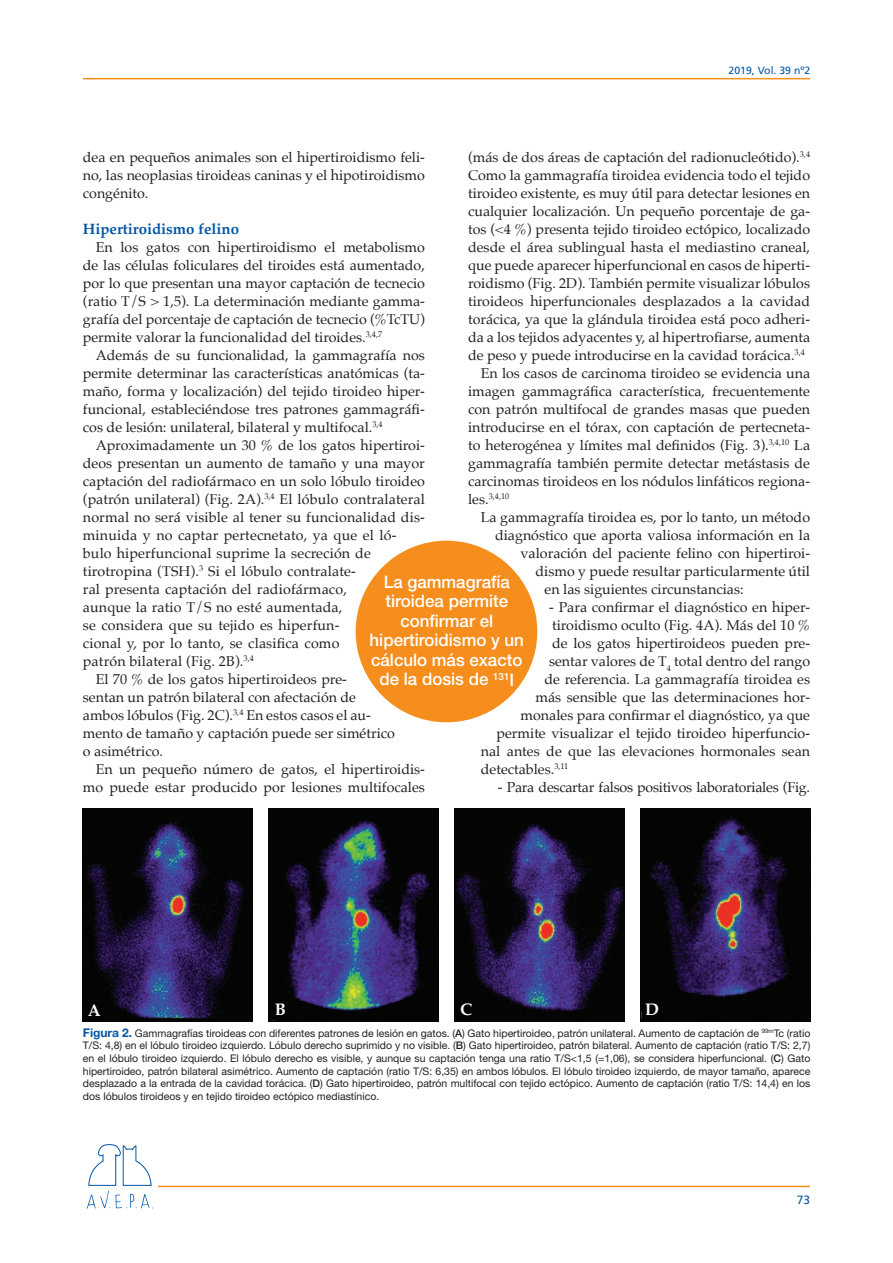
<style>
.page{position:relative;width:893px;height:1263px;background:#fff}
.page>*{position:absolute;margin:0;border:0;box-sizing:border-box;transform-origin:0 0}
.t1{font:500 17.25px/19.5px "Helvetica Neue LT Std";color:#fff;text-align:center}
.t2{font:700 16.8px "Palatino";color:#fff}
.t3{font:700 15px "Palatino";color:#0155a5}
.t4{font:14.25px/18px "Palatino";color:#231f20;text-align:justify}
.t5{font:14.25px "Palatino";letter-spacing:-.02em;color:#231f20}
.t6{font:12px "Frutiger";color:#0155a5}
.t7{font:10.5px/12.6px "Helvetica Neue LT Std";color:#231f20;text-align:justify}
.t8{font:10.5px "Frutiger";color:#0155a5}
.t9{font:8.25px "Palatino";color:#231f20}
.s1{font-size:14.25px}
.s2{font-weight:700;font-size:12px;color:#0155a5}
.s3{font-weight:500}
</style>
<div class="page">
<hr style="left:158px;top:1186px;width:652px;height:1px;background:#f68e1e">
<hr style="left:83px;top:78px;width:727px;height:1px;background:#f68e1e">
<svg style="left:87px;top:1144px;width:66px;height:65px"></svg>
<div style="left:356px;top:541px;width:181px;height:181px;background:#f68e1e;border-radius:50%"></div>
<img style="left:83px;top:808px;width:170px;height:213px">
<div style="left:84px;top:1002px;width:21px;height:18px;background:#040503"></div>
<img style="left:269px;top:808px;width:170px;height:213px">
<div style="left:270px;top:1002px;width:21px;height:18px;background:#040503"></div>
<img style="left:455px;top:808px;width:170px;height:213px">
<div style="left:456px;top:1002px;width:20px;height:18px;background:#040503"></div>
<img style="left:640px;top:808px;width:170px;height:213px">
<div style="left:642px;top:1002px;width:20px;height:18px;background:#040503"></div>
<p class="t8" style="left:729px;top:64px;width:83px">2019, Vol. 39 nº2</p>
<p class="t4" style="left:83px;top:148px;width:344px">dea en pequeños animales son el hipertiroidismo feli&shy;no, las neoplasias tiroideas caninas y el hipotiroidismo congénito.</p>
<p class="t3" style="left:83px;top:216px;width:158px">Hipertiroidismo felino</p>
<p class="t4" style="left:83px;top:238px;width:344px;text-indent:13px">En los gatos con hipertiroidismo el metabolismo de las células foliculares del tiroides está aumentado, por lo que presentan una mayor captación de tecnecio (ratio T/S &gt; 1,5). La determinación mediante gamma&shy;grafía del porcentaje de captación de tecnecio (%TcTU) permite valorar la funcionalidad del tiroides.<sup>3,4,7</sup></p>
<p class="t4" style="left:83px;top:346px;width:344px;text-indent:13px">Además de su funcionalidad, la gammagrafía nos permite determinar las características anatómicas (ta&shy;maño, forma y localización) del tejido tiroideo hiper&shy;funcional, estableciéndose tres patrones gammagráfi&shy;cos de lesión: unilateral, bilateral y multifocal.<sup>3,4</sup></p>
<p class="t4" style="left:96px;top:436px;width:331px">Aproximadamente un 30 % de los gatos hipertiroi-</p>
<p class="t4" style="left:83px;top:454px;width:343px">deos presentan un aumento de tamaño y una mayor</p>
<p class="t4" style="left:83px;top:472px;width:344px">captación del radiofármaco en un solo lóbulo tiroideo</p>
<p class="t4" style="left:83px;top:490px;width:344px">(patrón unilateral) (Fig. 2A).<sup>3,4</sup> El lóbulo contralateral</p>
<p class="t4" style="left:83px;top:508px;width:344px">normal no será visible al tener su funcionalidad dis-</p>
<p class="t4" style="left:83px;top:526px;width:315px">minuida y no captar pertecnetato, ya que el ló-</p>
<p class="t4" style="left:83px;top:544px;width:290px">bulo hiperfuncional suprime la secreción de</p>
<p class="t4" style="left:83px;top:562px;width:275px">tirotropina (TSH).<sup>3</sup> Si el lóbulo contralate-</p>
<p class="t4" style="left:83px;top:580px;width:265px">ral presenta captación del radiofármaco,</p>
<p class="t4" style="left:83px;top:598px;width:261px">aunque la ratio T/S no esté aumentada,</p>
<p class="t4" style="left:83px;top:616px;width:258px">se considera que su tejido es hiperfun-</p>
<p class="t4" style="left:83px;top:634px;width:258px">cional y, por lo tanto, se clasifica como</p>
<p class="t4" style="left:83px;top:652px;width:173px">patrón bilateral (Fig. 2B).<sup>3,4</sup></p>
<p class="t4" style="left:96px;top:670px;width:253px">El 70 % de los gatos hipertiroideos pre-</p>
<p class="t4" style="left:83px;top:688px;width:275px">sentan un patrón bilateral con afectación de</p>
<p class="t4" style="left:83px;top:706px;width:290px">ambos lóbulos (Fig. 2C).<sup>3,4</sup> En estos casos el au-</p>
<p class="t4" style="left:83px;top:724px;width:314px">mento de tamaño y captación puede ser simétrico</p>
<p class="t4" style="left:83px;top:742px;width:82px">o asimétrico.</p>
<p class="t4" style="left:96px;top:760px;width:331px">En un pequeño número de gatos, el hipertiroidis-</p>
<p class="t4" style="left:83px;top:778px;width:343px">mo puede estar producido por lesiones multifocales</p>
<p class="t4" style="left:468px;top:148px;width:344px">(más de dos áreas de captación del radionucleótido).<sup>3,4</sup></p>
<p class="t4" style="left:468px;top:166px;width:344px">Como la gammagrafía tiroidea evidencia todo el tejido</p>
<p class="t4" style="left:468px;top:184px;width:344px">tiroideo existente, es muy útil para detectar lesiones en</p>
<p class="t4" style="left:468px;top:202px;width:343px">cualquier localización. Un pequeño porcentaje de ga-</p>
<p class="t4" style="left:468px;top:220px;width:344px">tos (&lt;4 %) presenta tejido tiroideo ectópico, localizado</p>
<p class="t4" style="left:468px;top:238px;width:343px">desde el área sublingual hasta el mediastino craneal,</p>
<p class="t4" style="left:468px;top:256px;width:344px">que puede aparecer hiperfuncional en casos de hiperti-</p>
<p class="t4" style="left:468px;top:274px;width:344px">roidismo (Fig. 2D). También permite visualizar lóbulos</p>
<p class="t4" style="left:468px;top:292px;width:343px">tiroideos hiperfuncionales desplazados a la cavidad</p>
<p class="t4" style="left:468px;top:310px;width:343px">torácica, ya que la glándula tiroidea está poco adheri-</p>
<p class="t4" style="left:468px;top:328px;width:343px">da a los tejidos adyacentes y, al hipertrofiarse, aumenta</p>
<p class="t4" style="left:468px;top:346px;width:338px">de peso y puede introducirse en la cavidad torácica.<sup>3,4</sup></p>
<p class="t4" style="left:481px;top:364px;width:331px">En los casos de carcinoma tiroideo se evidencia una</p>
<p class="t4" style="left:468px;top:382px;width:343px">imagen gammagráfica característica, frecuentemente</p>
<p class="t4" style="left:468px;top:400px;width:343px">con patrón multifocal de grandes masas que pueden</p>
<p class="t4" style="left:468px;top:418px;width:344px">introducirse en el tórax, con captación de pertecneta-</p>
<p class="t4" style="left:468px;top:436px;width:343px">to heterogénea y límites mal definidos (Fig. 3).<sup>3,4,10</sup> La</p>
<p class="t4" style="left:468px;top:454px;width:343px">gammagrafía también permite detectar metástasis de</p>
<p class="t4" style="left:468px;top:472px;width:344px">carcinomas tiroideos en los nódulos linfáticos regiona-</p>
<p class="t9" style="left:468px;top:490px;width:43px"><span class="s1">les.</span>3,4,10</p>
<p class="t4" style="left:481px;top:508px;width:331px">La gammagrafía tiroidea es, por lo tanto, un método</p>
<p class="t4" style="left:495px;top:526px;width:317px">diagnóstico que aporta valiosa información en la</p>
<p class="t4" style="left:521px;top:544px;width:291px">valoración del paciente felino con hipertiroi-</p>
<p class="t4" style="left:536px;top:562px;width:276px">dismo y puede resultar particularmente útil</p>
<p class="t4" style="left:545px;top:580px;width:200px">en las siguientes circunstancias:</p>
<p class="t4" style="left:549px;top:598px;width:263px">- Para confirmar el diagnóstico en hiper-</p>
<p class="t4" style="left:552px;top:616px;width:260px">tiroidismo oculto (Fig. 4A). Más del 10 %</p>
<p class="t4" style="left:552px;top:634px;width:260px">de los gatos hipertiroideos pueden pre-</p>
<p class="t4" style="left:549px;top:652px;width:262px">sentar valores de T<sub>4</sub> total dentro del rango</p>
<p class="t4" style="left:545px;top:670px;width:267px">de referencia. La gammagrafía tiroidea es</p>
<p class="t4" style="left:536px;top:688px;width:276px">más sensible que las determinaciones hor-</p>
<p class="t4" style="left:521px;top:706px;width:291px">monales para confirmar el diagnóstico, ya que</p>
<p class="t4" style="left:497px;top:724px;width:315px">permite visualizar el tejido tiroideo hiperfuncio-</p>
<p class="t4" style="left:481px;top:742px;width:331px">nal antes de que las elevaciones hormonales sean</p>
<p class="t4" style="left:481px;top:760px;width:89px">detectables.<sup>3,11</sup></p>
<p class="t5" style="left:498px;top:775px;width:314px">- Para descartar falsos positivos laboratoriales (Fig.</p>
<p class="t1" style="left:370px;top:572px;width:156px">La gammagrafía tiroidea permite confirmar el hipertiroidismo y un cálculo más exacto de la dosis de <sup>131</sup>I</p>
<p class="t2" style="left:88px;top:996px;width:15px">A</p>
<p class="t2" style="left:275px;top:995px;width:13px">B</p>
<p class="t2" style="left:460px;top:995px;width:14px">C</p>
<p class="t2" style="left:645px;top:995px;width:15px">D</p>
<p class="t7" style="left:83px;top:1027px;width:729px"><span class="s2">Figura 2.</span> Gammagrafías tiroideas con diferentes patrones de lesión en gatos. (<span class="s3">A</span>) Gato hipertiroideo, patrón unilateral. Aumento de captación de <sup>99m</sup>Tc (ratio T/S: 4,8) en el lóbulo tiroideo izquierdo. Lóbulo derecho suprimido y no visible. (<span class="s3">B</span>) Gato hipertiroideo, patrón bilateral. Aumento de captación (ratio T/S: 2,7) en el lóbulo tiroideo izquierdo. El lóbulo derecho es visible, y aunque su captación tenga una ratio T/S&lt;1,5 (=1,06), se considera hiperfuncional. (<span class="s3">C</span>) Gato hipertiroideo, patrón bilateral asimétrico. Aumento de captación (ratio T/S: 6,35) en ambos lóbulos. El lóbulo tiroideo izquierdo, de mayor tamaño, aparece desplazado a la entrada de la cavidad torácica. (<span class="s3">D</span>) Gato hipertiroideo, patrón multifocal con tejido ectópico. Aumento de captación (ratio T/S: 14,4) en los dos lóbulos tiroideos y en tejido tiroideo ectópico mediastínico.</p>
<p class="t6" style="left:797px;top:1193px;width:15px">73</p>
</div>
